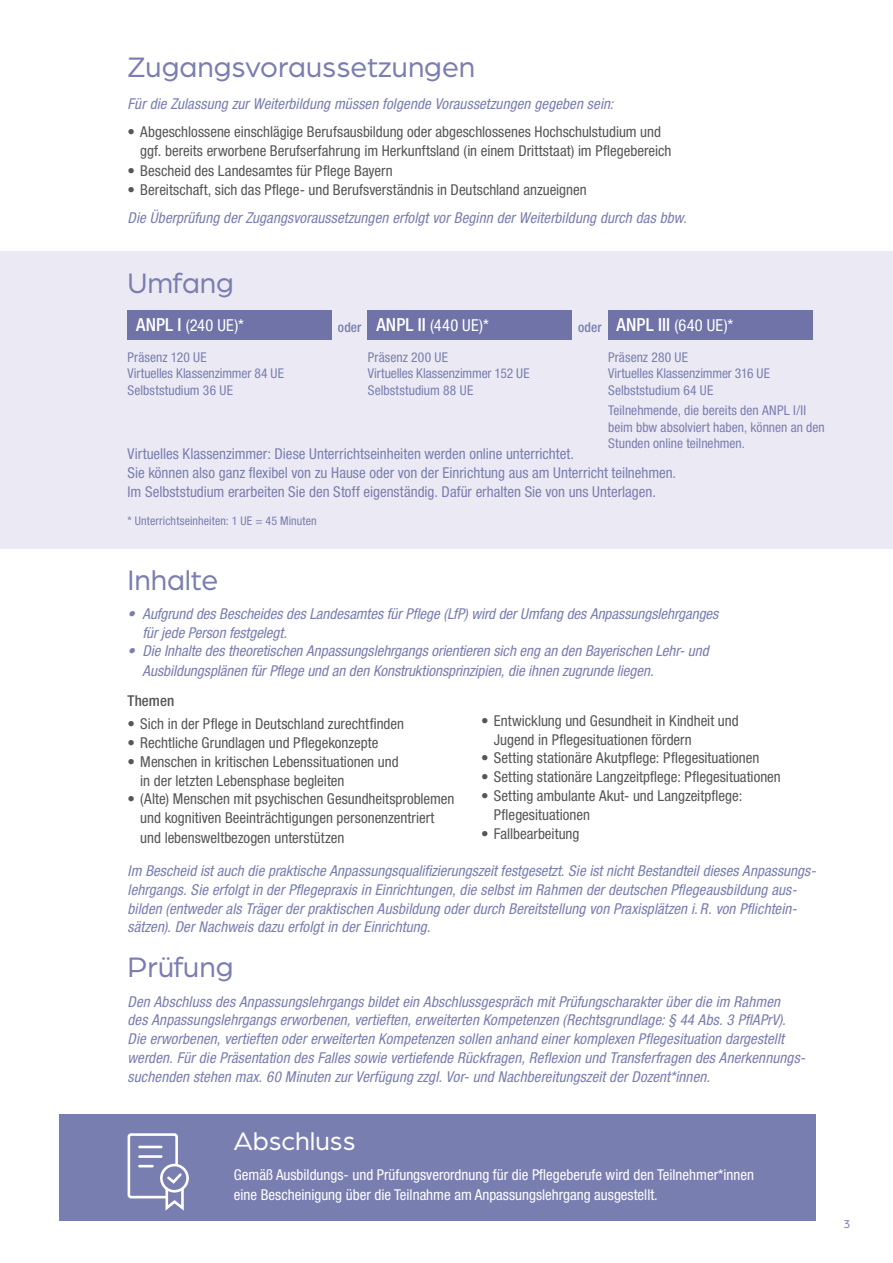
<style>
.page{position:relative;width:893px;height:1263px;background:#fff}
.page>*{position:absolute;margin:0;border:0;box-sizing:border-box;transform-origin:0 0}
.t1{font:30px "Arboria";color:#797eb0}
.t2{font:27px "Arboria";color:#fff}
.t3{font:condensed 16.5px "Helvetica Neue LT Pro";letter-spacing:.02em;color:#fff}
.t4{font:italic condensed 15px/18.9px "Helvetica Neue LT Pro";letter-spacing:.005em;color:#797eb0}
.t5{font:condensed 15px/18.8px "Helvetica Neue LT Pro";color:#565656}
.t6{font:condensed 15px/18.8px "Helvetica Neue LT Pro";color:#797eb0}
.t7{font:condensed 15px/19.5px "Helvetica Neue LT Pro";color:#fff}
.t8{font:500 condensed 15px "Helvetica Neue LT Pro";color:#565656}
.t9{font:condensed 13.5px/16.5px "Helvetica Neue LT Pro";color:#797eb0}
.t10{font:500 condensed 13.5px "Helvetica Neue LT Pro";letter-spacing:.005em;color:#797eb0}
.t11{font:condensed 12px "Helvetica Neue LT Pro";letter-spacing:.01em;color:#797eb0}
.t12{font:12px "Arboria";color:#797eb0}
.s1{font-weight:500;font-size:18px}
</style>
<div class="page">
<div style="left:0;top:251px;width:893px;height:298px;background:#ebeaf4"></div>
<div style="left:128px;top:310px;width:204px;height:30px;background:#6f73a8"></div>
<div style="left:368px;top:310px;width:204px;height:30px;background:#6f73a8"></div>
<div style="left:608px;top:310px;width:204px;height:30px;background:#6f73a8"></div>
<div style="left:60px;top:1114px;width:756px;height:106px;background:#797eb0"></div>
<div style="left:160px;top:1164px;width:29px;height:28px;border:3px solid #fff;border-radius:50%"></div>
<svg style="left:127px;top:1133px;width:58px;height:78px"></svg>
<h1 class="t1" style="left:128px;top:48px;width:349px">Zugangsvoraussetzungen</h1>
<p class="t4" style="left:128px;top:94px;width:487px">Für die Zulassung zur Weiterbildung müssen folgende Voraussetzungen gegeben sein:</p>
<p class="t5" style="left:140px;top:121px;width:533px;line-height:19.5px;text-indent:-13px">• Abgeschlossene einschlägige Berufsausbildung oder abgeschlossenes Hochschulstudium und ggf. bereits erworbene Berufserfahrung im Herkunftsland (in einem Drittstaat) im Pflegebereich</p>
<p class="t5" style="left:128px;top:161px;width:267px">• Bescheid des Landesamtes für Pflege Bayern</p>
<p class="t5" style="left:128px;top:180px;width:461px">• Bereitschaft, sich das Pflege- und Berufsverständnis in Deutschland anzueignen</p>
<p class="t4" style="left:128px;top:208px;width:561px">Die Überprüfung der Zugangsvoraussetzungen erfolgt vor Beginn der Weiterbildung durch das bbw.</p>
<h1 class="t1" style="left:128px;top:264px;width:108px">Umfang</h1>
<p class="t3" style="left:136px;top:316px;width:109px"><span class="s1">ANPL I</span> (240 UE)*</p>
<p class="t3" style="left:376px;top:316px;width:114px"><span class="s1">ANPL II</span> (440 UE)*</p>
<p class="t3" style="left:617px;top:316px;width:118px"><span class="s1">ANPL III</span> (640 UE)*</p>
<p class="t10" style="left:338px;top:319px;width:25px">oder</p>
<p class="t10" style="left:578px;top:319px;width:25px">oder</p>
<p class="t9" style="left:128px;top:348px;width:158px">Präsenz 120 UE<br>Virtuelles Klassenzimmer 84 UE<br>Selbststudium 36 UE</p>
<p class="t9" style="left:368px;top:348px;width:163px">Präsenz 200 UE<br>Virtuelles Klassenzimmer 152 UE<br>Selbststudium 88 UE</p>
<p class="t9" style="left:608px;top:348px;width:163px">Präsenz 280 UE<br>Virtuelles Klassenzimmer 316 UE<br>Selbststudium 64 UE</p>
<p class="t9" style="left:608px;top:402px;width:218px">Teilnehmende, die bereits den ANPL I/II beim bbw absolviert haben, können an den<br>Stunden online teilnehmen.</p>
<p class="t6" style="left:128px;top:444px;width:550px">Virtuelles Klassenzimmer: Diese Unterrichtseinheiten werden online unterrichtet.<br>Sie können also ganz flexibel von zu Hause oder von der Einrichtung aus am Unterricht teilnehmen.<br>Im Selbststudium erarbeiten Sie den Stoff eigenständig. Dafür erhalten Sie von uns Unterlagen.</p>
<p class="t11" style="left:128px;top:514px;width:191px">* Unterrichtseinheiten: 1 UE = 45 Minuten</p>
<h1 class="t1" style="left:128px;top:561px;width:92px">Inhalte</h1>
<p class="t4" style="left:142px;top:604px;width:577px;text-indent:-15px">• Aufgrund des Bescheides des Landesamtes für Pflege (LfP) wird der Umfang des Anpassungslehrganges für jede Person festgelegt.</p>
<p class="t4" style="left:142px;top:641px;width:568px;line-height:19.5px;text-indent:-15px">• Die Inhalte des theoretischen Anpassungslehrgangs orientieren sich eng an den Bayerischen Lehr- und<br>Ausbildungsplänen für Pflege und an den Konstruktionsprinzipien, die ihnen zugrunde liegen.</p>
<p class="t8" style="left:128px;top:692px;width:48px">Themen</p>
<p class="t5" style="left:128px;top:714px;width:278px">• Sich in der Pflege in Deutschland zurechtfinden</p>
<p class="t5" style="left:128px;top:733px;width:252px">• Rechtliche Grundlagen und Pflegekonzepte</p>
<p class="t5" style="left:140px;top:752px;width:260px;text-indent:-13px">• Menschen in kritischen Lebenssituationen und in der letzten Lebensphase begleiten</p>
<p class="t5" style="left:140px;top:789px;width:316px;line-height:19.2px;text-indent:-13px">• (Alte) Menschen mit psychischen Gesundheitsproblemen und kognitiven Beeinträchtigungen personenzentriert und lebensweltbezogen unterstützen</p>
<p class="t5" style="left:494px;top:711px;width:246px;text-indent:-13px">• Entwicklung und Gesundheit in Kindheit und<br>Jugend in Pflegesituationen fördern</p>
<p class="t5" style="left:481px;top:748px;width:280px">• Setting stationäre Akutpflege: Pflegesituationen</p>
<p class="t5" style="left:481px;top:767px;width:301px">• Setting stationäre Langzeitpflege: Pflegesituationen</p>
<p class="t5" style="left:494px;top:786px;width:250px;text-indent:-13px">• Setting ambulante Akut- und Langzeitpflege:<br>Pflegesituationen</p>
<p class="t5" style="left:481px;top:824px;width:100px">• Fallbearbeitung</p>
<p class="t4" style="left:128px;top:861px;width:690px">Im Bescheid ist auch die praktische Anpassungsqualifizierungszeit festgesetzt. Sie ist nicht Bestandteil dieses Anpassungs&shy;lehrgangs. Sie erfolgt in der Pflegepraxis in Einrichtungen, die selbst im Rahmen der deutschen Pflegeausbildung aus&shy;bilden (entweder als Träger der praktischen Ausbildung oder durch Bereitstellung von Praxisplätzen i. R. von Pflichtein&shy;sätzen). Der Nachweis dazu erfolgt in der Einrichtung.</p>
<h1 class="t1" style="left:128px;top:948px;width:107px">Prüfung</h1>
<p class="t4" style="left:128px;top:992px;width:679px">Den Abschluss des Anpassungslehrgangs bildet ein Abschlussgespräch mit Prüfungscharakter über die im Rahmen<br>des Anpassungslehrgangs erworbenen, vertieften, erweiterten Kompetenzen (Rechtsgrundlage: § 44 Abs. 3 PflAPrV).<br>Die erworbenen, vertieften oder erweiterten Kompetenzen sollen anhand einer komplexen Pflegesituation dargestellt werden. Für die Präsentation des Falles sowie vertiefende Rückfragen, Reflexion und Transferfragen des Anerkennungs&shy;suchenden stehen max. 60 Minuten zur Verfügung zzgl. Vor- und Nachbereitungszeit der Dozent*innen.</p>
<h2 class="t2" style="left:234px;top:1123px;width:123px">Abschluss</h2>
<p class="t7" style="left:234px;top:1165px;width:522px">Gemäß Ausbildungs- und Prüfungsverordnung für die Pflegeberufe wird den Teilnehmer*innen eine Bescheinigung über die Teilnahme am Anpassungslehrgang ausgestellt.</p>
<p class="t12" style="left:844px;top:1216px;width:8px">3</p>
</div>
